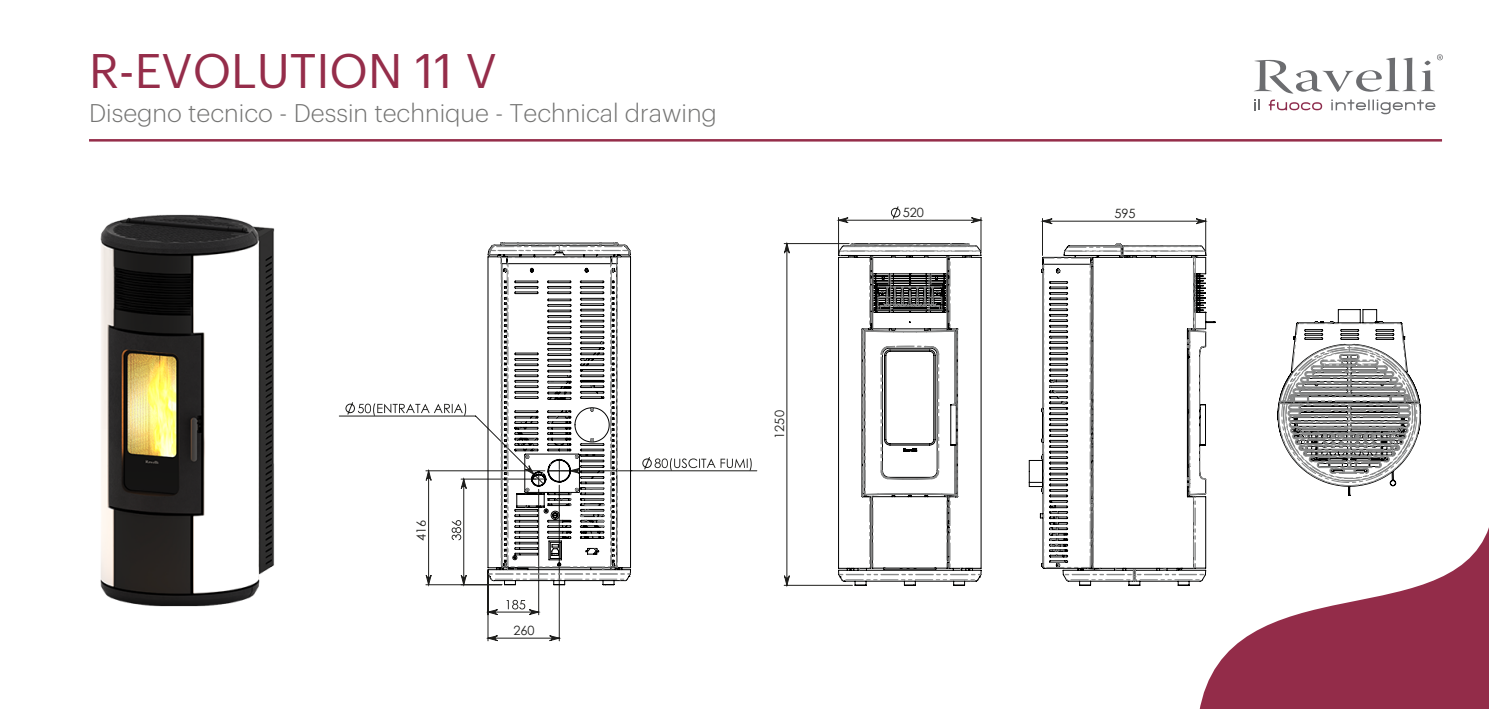
<style>
.page{position:relative;width:1489px;height:709px;background:#fff}
.page>*{position:absolute;margin:0;border:0;box-sizing:border-box;transform-origin:0 0}
.t1{font:47.5px "Graphik";color:#952d4a}
.t2{font:300 25px "Graphik";color:#747473}
.t3{font:12.75px "Century Gothic";color:#1d1d1b}
</style>
<div class="page">
<hr style="left:538px;top:489px;width:1px;height:125px;background:#1d1d1b">
<hr style="left:559px;top:485px;width:1px;height:156px;background:#1d1d1b">
<hr style="left:487px;top:570px;width:1px;height:71px;background:#1d1d1b">
<hr style="left:784px;top:243px;width:65px;height:1px;background:#1d1d1b">
<hr style="left:784px;top:585px;width:68px;height:1px;background:#1d1d1b">
<hr style="left:1042px;top:218px;width:1px;height:37px;background:#1d1d1b">
<hr style="left:1205px;top:218px;width:1px;height:36px;background:#1d1d1b">
<hr style="left:838px;top:217px;width:1px;height:37px;background:#1d1d1b">
<hr style="left:980px;top:217px;width:1px;height:36px;background:#1d1d1b">
<svg style="left:486px;top:600px;width:75px;height:42px"></svg>
<svg style="left:757px;top:243px;width:32px;height:342px"></svg>
<svg style="left:1040px;top:218px;width:167px;height:10px"></svg>
<svg style="left:836px;top:206px;width:147px;height:17px"></svg>
<svg style="left:838px;top:243px;width:142px;height:339px"></svg>
<svg style="left:1028px;top:243px;width:187px;height:343px"></svg>
<svg style="left:1042px;top:243px;width:164px;height:338px"></svg>
<svg style="left:339px;top:242px;width:418px;height:345px"></svg>
<svg style="left:1277px;top:309px;width:144px;height:187px"></svg>
<svg style="left:1254px;top:54px;width:188px;height:40px"></svg>
<svg style="left:1331px;top:100px;width:104px;height:14px"></svg>
<svg style="left:1268px;top:100px;width:53px;height:10px"></svg>
<svg style="left:1254px;top:100px;width:5px;height:10px"></svg>
<hr style="left:89px;top:139px;width:1352px;height:3px;background:#952d4a">
<svg style="left:1198px;top:516px;width:290px;height:193px;fill:#932c49"></svg>
<img style="left:100px;top:214px;width:175px;height:393px">
<h1 class="t1" style="left:89px;top:35px;width:409px">R-EVOLUTION 11 V</h1>
<p class="t2" style="left:89px;top:95px;width:629px">Disegno tecnico - Dessin technique - Technical drawing</p>
<p class="t3" style="left:413px;top:541px;width:23px;rotate:-90deg">416</p>
<p class="t3" style="left:513px;top:623px;width:23px">260</p>
<p class="t3" style="left:771px;top:438px;width:30px;rotate:-90deg">1250</p>
<p class="t3" style="left:902px;top:205px;width:23px">520</p>
<p class="t3" style="left:1114px;top:206px;width:23px">595</p>
</div>
